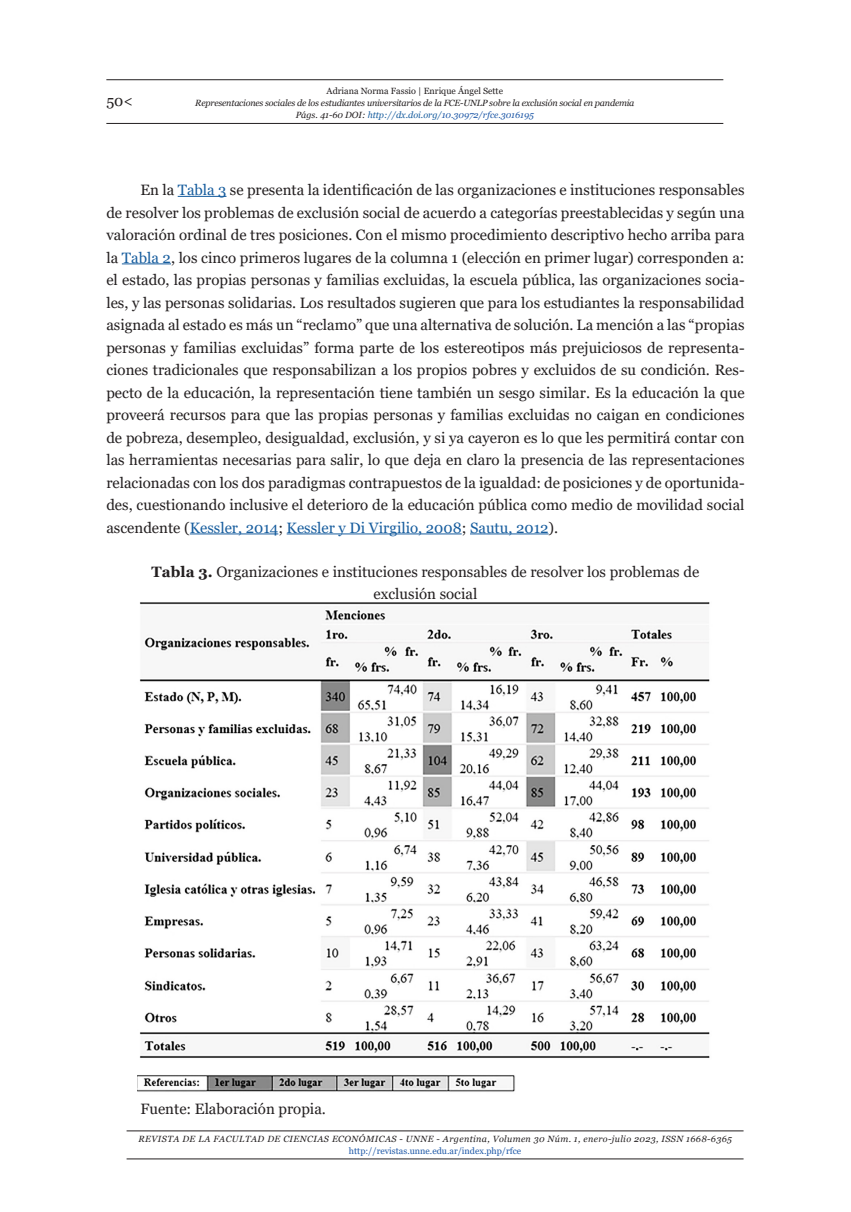
<style>
.page{position:relative;width:851px;height:1212px;background:#fff}
.page>*{position:absolute;margin:0;border:0;box-sizing:border-box;transform-origin:0 0}
.texto{font:15px/22.5px "Georgia";color:#231f20;text-align:justify}
.t1{font:italic 9px/12px "Georgia";letter-spacing:-.02em;color:#231f20;text-align:center}
.t2{font:italic 9px "Georgia";letter-spacing:.05em;color:#231f20}
.t3{font:9px "Georgia";color:#1e58a7}
.t4{font:9px "Georgia";color:#231f20}
.s1{color:#175d9e}
.s2{color:#1e58a7}
.s3{font-weight:700}
</style>
<div class="page">
<hr style="left:106px;top:79px;width:617px;height:1px;background:#231f20">
<hr style="left:126px;top:1158px;width:617px;height:1px;background:#231f20">
<hr style="left:126px;top:1130px;width:617px;height:1px;background:#231f20">
<hr style="left:106px;top:123px;width:617px;height:1px;background:#231f20">
<hr style="left:178px;top:196px;width:48px;height:1px;background:#175d9e">
<hr style="left:122px;top:263px;width:49px;height:1px;background:#175d9e">
<hr style="left:190px;top:533px;width:88px;height:1px;background:#175d9e">
<hr style="left:286px;top:533px;width:175px;height:1px;background:#175d9e">
<hr style="left:470px;top:533px;width:78px;height:1px;background:#175d9e">
<img style="left:138px;top:602px;width:572px;height:490px">
<p class="texto" style="left:106px;top:90px;width:28px">50&lt;</p>
<p class="t4" style="left:326px;top:85px;width:178px">Adriana Norma Fassio | Enrique Ángel Sette</p>
<p class="t1" style="left:195px;top:97px;width:440px">Representaciones sociales de los estudiantes universitarios de la FCE-UNLP sobre la exclusión social en pandemia<br>Págs. 41-60 DOI: <span class="s1">http://dx.doi.org/</span><span class="s2">10.30972/rfce.3016195</span></p>
<p class="texto" style="left:106px;top:179px;width:639px;text-indent:34px">En la <span class="s1">Tabla 3</span> se presenta la identificación de las organizaciones e instituciones responsables de resolver los problemas de exclusión social de acuerdo a categorías preestablecidas y según una valoración ordinal de tres posiciones. Con el mismo procedimiento descriptivo hecho arriba para la <span class="s1">Tabla 2</span>, los cinco primeros lugares de la columna 1 (elección en primer lugar) corresponden a: el estado, las propias personas y familias excluidas, la escuela pública, las organizaciones socia&shy;les, y las personas solidarias. Los resultados sugieren que para los estudiantes la responsabilidad asignada al estado es más un “reclamo” que una alternativa de solución. La mención a las “propias personas y familias excluidas” forma parte de los estereotipos más prejuiciosos de representa&shy;ciones tradicionales que responsabilizan a los propios pobres y excluidos de su condición. Res&shy;pecto de la educación, la representación tiene también un sesgo similar. Es la educación la que proveerá recursos para que las propias personas y familias excluidas no caigan en condiciones de pobreza, desempleo, desigualdad, exclusión, y si ya cayeron es lo que les permitirá contar con las herramientas necesarias para salir, lo que deja en claro la presencia de las representaciones relacionadas con los dos paradigmas contrapuestos de la igualdad: de posiciones y de oportunida&shy;des, cuestionando inclusive el deterioro de la educación pública como medio de movilidad social ascendente (<span class="s1">Kessler, 2014</span>; <span class="s1">Kessler y Di Virgilio, 2008</span>; <span class="s1">Sautu, 2012</span>).</p>
<p class="texto" style="left:152px;top:561px;width:549px"><span class="s3">Tabla 3.</span> Organizaciones e instituciones responsables de resolver los problemas de</p>
<p class="texto" style="left:373px;top:583px;width:105px">exclusión social</p>
<p class="texto" style="left:140px;top:1097px;width:187px">Fuente: Elaboración propia.</p>
<p class="t2" style="left:138px;top:1133px;width:595px">REVISTA DE LA FACULTAD DE CIENCIAS ECONÓMICAS - UNNE - Argentina, Volumen 30 Núm. 1, enero-julio 2023, ISSN 1668-6365</p>
<p class="t3" style="left:349px;top:1145px;width:174px">http://revistas.unne.edu.ar/index.php/rfce</p>
</div>
